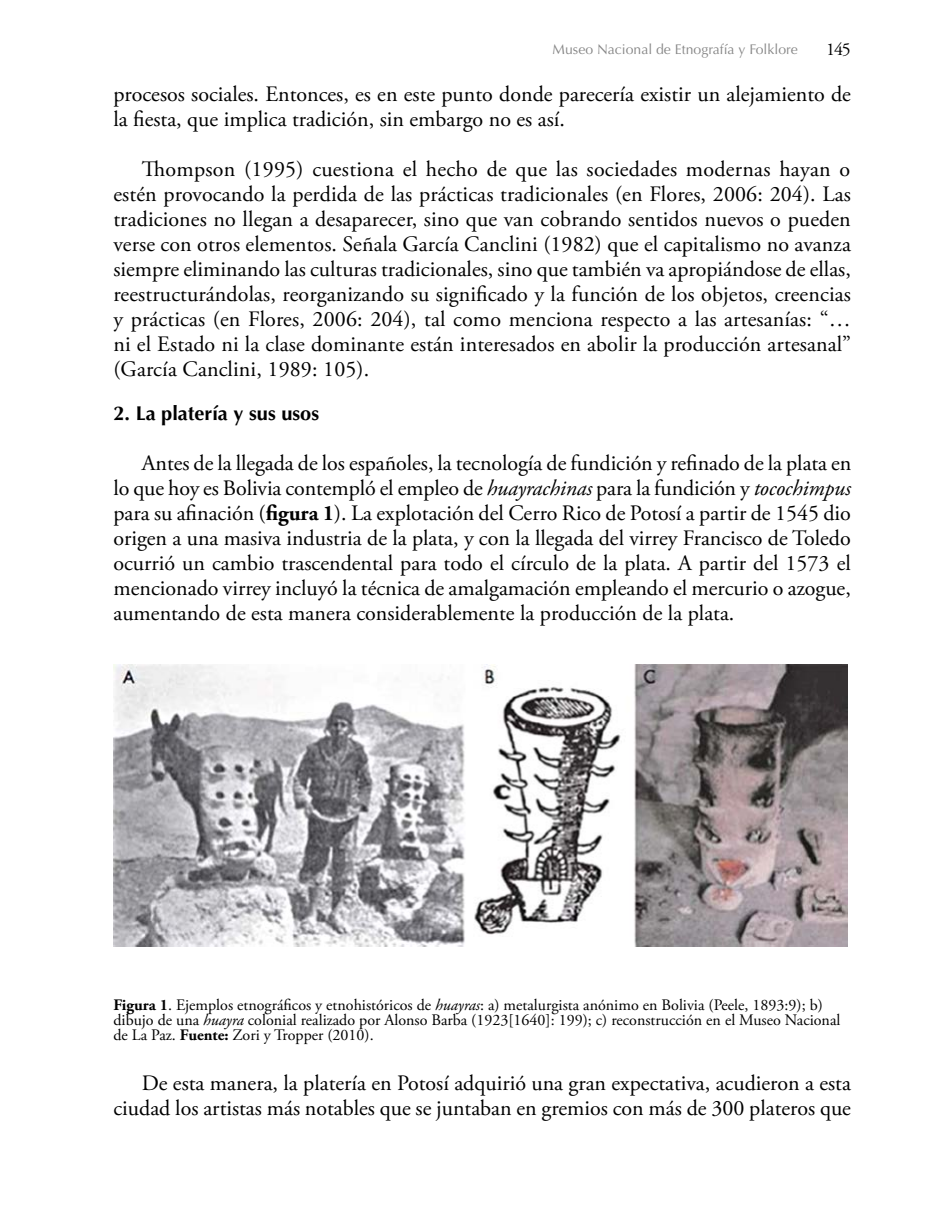
<style>
.page{position:relative;width:936px;height:1219px;background:#fff}
.page>*{position:absolute;margin:0;border:0;box-sizing:border-box;transform-origin:0 0}
.t1{font:22px/25px "Adobe Garamond Pro";color:#000;text-align:justify}
.t2{font:700 20px "Optima LT Std";color:#000}
.t3{font:18px "Adobe Garamond Pro";color:#000}
.t4{font:16px/15px "Adobe Garamond Pro";color:#000}
.t5{font:14px "Optima LT Std";color:#878787}
.s1{font-style:italic}
.s2{font-weight:700}
</style>
<div class="page">
<img style="left:113px;top:665px;width:734px;height:282px">
<p class="t5" style="left:552px;top:41px;width:247px">Museo Nacional de Etnografía y Folklore</p>
<p class="t3" style="left:826px;top:38px;width:26px">145</p>
<p class="t1" style="left:113px;top:82px;width:739px">procesos sociales. Entonces, es en este punto donde parecería existir un alejamiento de la fiesta, que implica tradición, sin embargo no es así.</p>
<p class="t1" style="left:113px;top:157px;width:739px;text-indent:28px">Thompson (1995) cuestiona el hecho de que las sociedades modernas hayan o estén provocando la perdida de las prácticas tradicionales (en Flores, 2006: 204). Las tradiciones no llegan a desaparecer, sino que van cobrando sentidos nuevos o pueden verse con otros elementos. Señala García Canclini (1982) que el capitalismo no avanza siempre eliminando las culturas tradicionales, sino que también va apropiándose de ellas, reestructurándolas, reorganizando su significado y la función de los objetos, creencias y prácticas (en Flores, 2006: 204), tal como menciona respecto a las artesanías: “… ni el Estado ni la clase dominante están interesados en abolir la producción artesanal” (García Canclini, 1989: 105).</p>
<p class="t2" style="left:113px;top:402px;width:207px">2. La platería y sus usos</p>
<p class="t1" style="left:113px;top:451px;width:739px;text-indent:28px">Antes de la llegada de los españoles, la tecnología de fundición y refinado de la plata en lo que hoy es Bolivia contempló el empleo de <span class="s1">huayrachinas</span> para la fundición y <span class="s1">tocochimpus </span>para su afinación (<span class="s2">figura 1</span>). La explotación del Cerro Rico de Potosí a partir de 1545 dio origen a una masiva industria de la plata, y con la llegada del virrey Francisco de Toledo ocurrió un cambio trascendental para todo el círculo de la plata. A partir del 1573 el mencionado virrey incluyó la técnica de amalgamación empleando el mercurio o azogue, aumentando de esta manera considerablemente la producción de la plata.</p>
<p class="t4" style="left:113px;top:998px;width:728px"><span class="s2">Figura 1</span>. Ejemplos etnográficos y etnohistóricos de <span class="s1">huayras</span>: a) metalurgista anónimo en Bolivia (Peele, 1893:9); b) dibujo de una <span class="s1">huayra</span> colonial realizado por Alonso Barba (1923[1640]: 199); c) reconstrucción en el Museo Nacional de La Paz. <span class="s2">Fuente:</span> Zori y Tropper (2010).</p>
<p class="t1" style="left:113px;top:1071px;width:739px;text-align:right">De esta manera, la platería en Potosí adquirió una gran expectativa, acudieron a esta ciudad los artistas más notables que se juntaban en gremios con más de 300 plateros que</p>
</div>
